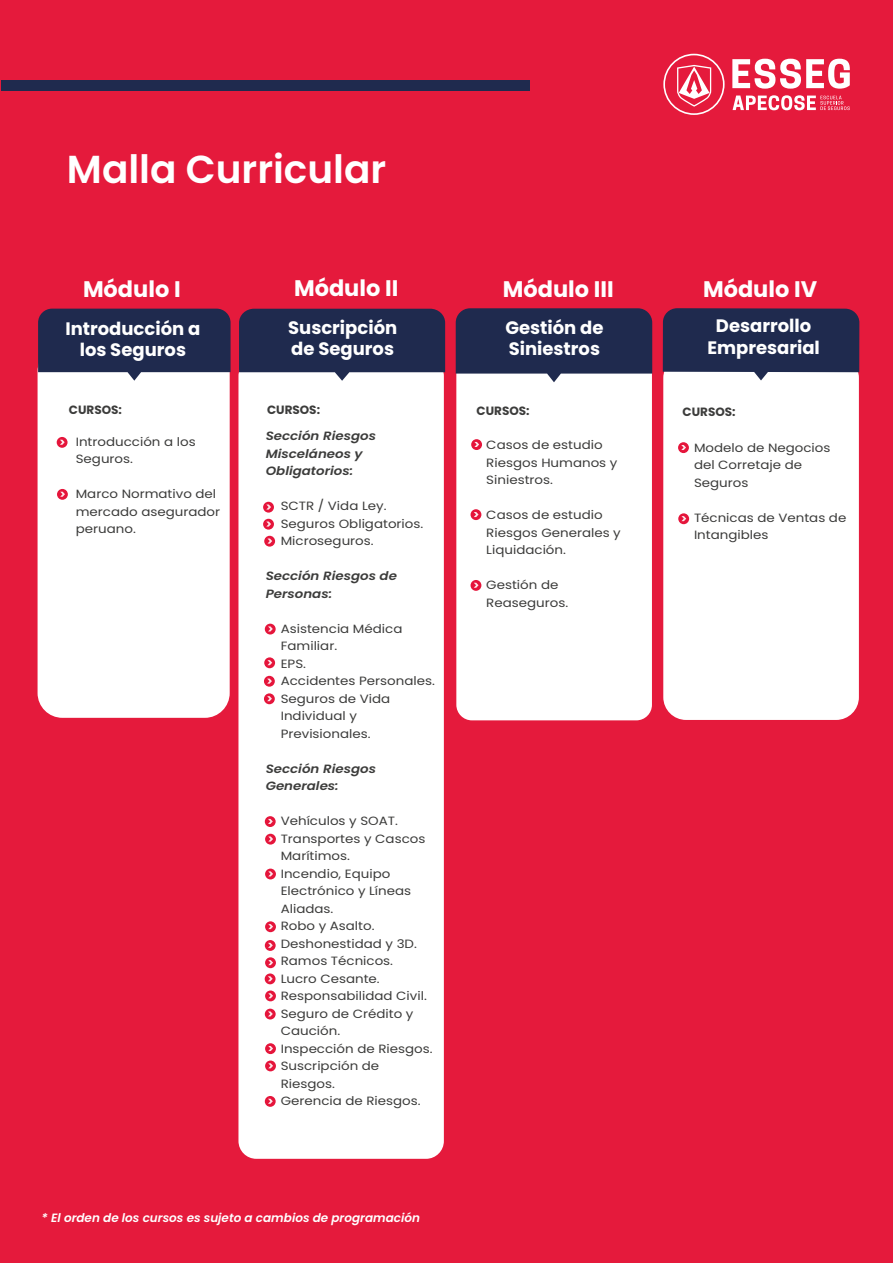
<style>
.page{position:relative;width:893px;height:1263px;background:#e51a3c}
.page>*{position:absolute;margin:0;border:0;box-sizing:border-box;transform-origin:0 0}
.t1{font:600 39px "Poppins";color:#fff}
.t2{font:700 22.5px "Poppins";color:#fff}
.t3{font:700 18px/21.6px "Poppins";color:#fff;text-align:center}
.t4{font:12px/17.5px "Poppins";color:#3c3c3b;scale:1.12 1}
.t5{font:italic 600 12px/17.5px "Poppins";color:#3c3c3b;scale:1.12 1}
.t6{font:italic 600 12px "Poppins";color:#fff}
.t7{font:700 12px "Poppins";color:#3c3c3b}
</style>
<div class="page">
<svg style="left:732px;top:59px;width:118px;height:30px"></svg>
<svg style="left:733px;top:95px;width:117px;height:15px"></svg>
<div style="left:663px;top:54px;width:62px;height:61px;border:2px solid #fff;border-radius:50%"></div>
<svg style="left:677px;top:65px;width:34px;height:42px"></svg>
<div style="left:38px;top:347px;width:192px;height:371px;background:#fff;border-radius:25px"></div>
<div style="left:238px;top:358px;width:206px;height:801px;background:#fff;border-radius:18px"></div>
<div style="left:456px;top:354px;width:196px;height:366px;background:#fff;border-radius:16px"></div>
<div style="left:663px;top:355px;width:196px;height:365px;background:#fff;border-radius:23px"></div>
<svg style="left:38px;top:309px;width:193px;height:72px;background:#3b4262"></svg>
<svg style="left:239px;top:309px;width:206px;height:72px;background:#3a4262"></svg>
<svg style="left:456px;top:308px;width:196px;height:74px;background:#394161"></svg>
<svg style="left:663px;top:308px;width:196px;height:72px;background:#394060"></svg>
<div style="left:2px;top:80px;width:528px;height:10px;background:#1f2a4e"></div>
<svg style="left:57px;top:437px;width:11px;height:11px"></svg>
<svg style="left:57px;top:489px;width:11px;height:11px"></svg>
<svg style="left:263px;top:502px;width:11px;height:11px"></svg>
<svg style="left:263px;top:519px;width:11px;height:11px"></svg>
<svg style="left:264px;top:536px;width:11px;height:11px"></svg>
<svg style="left:265px;top:624px;width:11px;height:10px"></svg>
<svg style="left:264px;top:657px;width:11px;height:11px"></svg>
<svg style="left:264px;top:676px;width:11px;height:11px"></svg>
<svg style="left:264px;top:693px;width:11px;height:11px"></svg>
<svg style="left:265px;top:816px;width:11px;height:11px"></svg>
<svg style="left:265px;top:834px;width:11px;height:10px"></svg>
<svg style="left:265px;top:869px;width:11px;height:10px"></svg>
<svg style="left:265px;top:921px;width:11px;height:11px"></svg>
<svg style="left:265px;top:940px;width:11px;height:11px"></svg>
<svg style="left:265px;top:957px;width:11px;height:11px"></svg>
<svg style="left:265px;top:990px;width:11px;height:11px"></svg>
<svg style="left:265px;top:1009px;width:11px;height:10px"></svg>
<svg style="left:265px;top:1043px;width:11px;height:11px"></svg>
<svg style="left:265px;top:1060px;width:11px;height:11px"></svg>
<svg style="left:471px;top:439px;width:11px;height:11px"></svg>
<svg style="left:471px;top:509px;width:10px;height:11px"></svg>
<svg style="left:471px;top:580px;width:10px;height:11px"></svg>
<svg style="left:678px;top:442px;width:11px;height:11px"></svg>
<svg style="left:678px;top:513px;width:11px;height:11px"></svg>
<svg style="left:265px;top:1096px;width:11px;height:11px"></svg>
<svg style="left:265px;top:973px;width:11px;height:11px"></svg>
<h1 class="t1" style="left:67px;top:147px;width:321px">Malla Curricular</h1>
<h2 class="t2" style="left:83px;top:276px;width:99px">Módulo I</h2>
<h3 class="t3" style="left:65px;top:318px;width:137px">Introducción a los Seguros</h3>
<p class="t7" style="left:69px;top:402px;width:55px">CURSOS:</p>
<p class="t4" style="left:76px;top:433px;width:109px">Introducción a los<br>Seguros.</p>
<p class="t4" style="left:76px;top:485px;width:130px">Marco Normativo del mercado asegurador peruano.</p>
<h2 class="t2" style="left:294px;top:275px;width:106px">Módulo II</h2>
<h2 class="t2" style="left:503px;top:276px;width:113px">Módulo III</h2>
<h2 class="t2" style="left:703px;top:276px;width:116px">Módulo IV</h2>
<h3 class="t3" style="left:288px;top:317px;width:111px;text-align:left">Suscripción de Seguros</h3>
<p class="t7" style="left:267px;top:402px;width:55px">CURSOS:</p>
<p class="t5" style="left:266px;top:427px;width:100px">Sección Riesgos<br>Misceláneos y<br>Obligatorios:</p>
<p class="t4" style="left:281px;top:497px;width:129px">SCTR / Vida Ley.<br>Seguros Obligatorios.<br>Microseguros.</p>
<p class="t5" style="left:266px;top:567px;width:119px">Sección Riesgos de<br>Personas:</p>
<p class="t4" style="left:281px;top:620px;width:139px">Asistencia Médica<br>Familiar.<br>EPS.<br>Accidentes Personales.<br>Seguros de Vida<br>Individual y<br>Previsionales.</p>
<p class="t5" style="left:266px;top:760px;width:100px">Sección Riesgos<br>Generales:</p>
<p class="t4" style="left:281px;top:812px;width:137px">Vehículos y SOAT.<br>Transportes y Cascos<br>Marítimos.<br>Incendio, Equipo<br>Electrónico y Líneas<br>Aliadas.<br>Robo y Asalto.<br>Deshonestidad y 3D.<br>Ramos Técnicos.<br>Lucro Cesante.<br>Responsabilidad Civil.<br>Seguro de Crédito y<br>Caución.<br>Inspección de Riesgos.<br>Suscripción de<br>Riesgos.<br>Gerencia de Riesgos.</p>
<h3 class="t3" style="left:505px;top:316px;width:100px;text-align:left">Gestión de<br>Siniestros</h3>
<h3 class="t3" style="left:707px;top:315px;width:114px">Desarrollo<br>Empresarial</h3>
<p class="t7" style="left:477px;top:403px;width:55px">CURSOS:</p>
<p class="t7" style="left:683px;top:404px;width:55px">CURSOS:</p>
<p class="t4" style="left:694px;top:439px;width:123px">Modelo de Negocios del Corretaje de<br>Seguros</p>
<p class="t4" style="left:694px;top:509px;width:137px">Técnicas de Ventas de<br>Intangibles</p>
<p class="t4" style="left:486px;top:436px;width:119px">Casos de estudio<br>Riesgos Humanos y<br>Siniestros.</p>
<p class="t4" style="left:486px;top:506px;width:122px">Casos de estudio<br>Riesgos Generales y<br>Liquidación.</p>
<p class="t4" style="left:486px;top:576px;width:75px">Gestión de<br>Reaseguros.</p>
<p class="t6" style="left:42px;top:1210px;width:380px">* El orden de los cursos es sujeto a cambios de programación</p>
</div>
